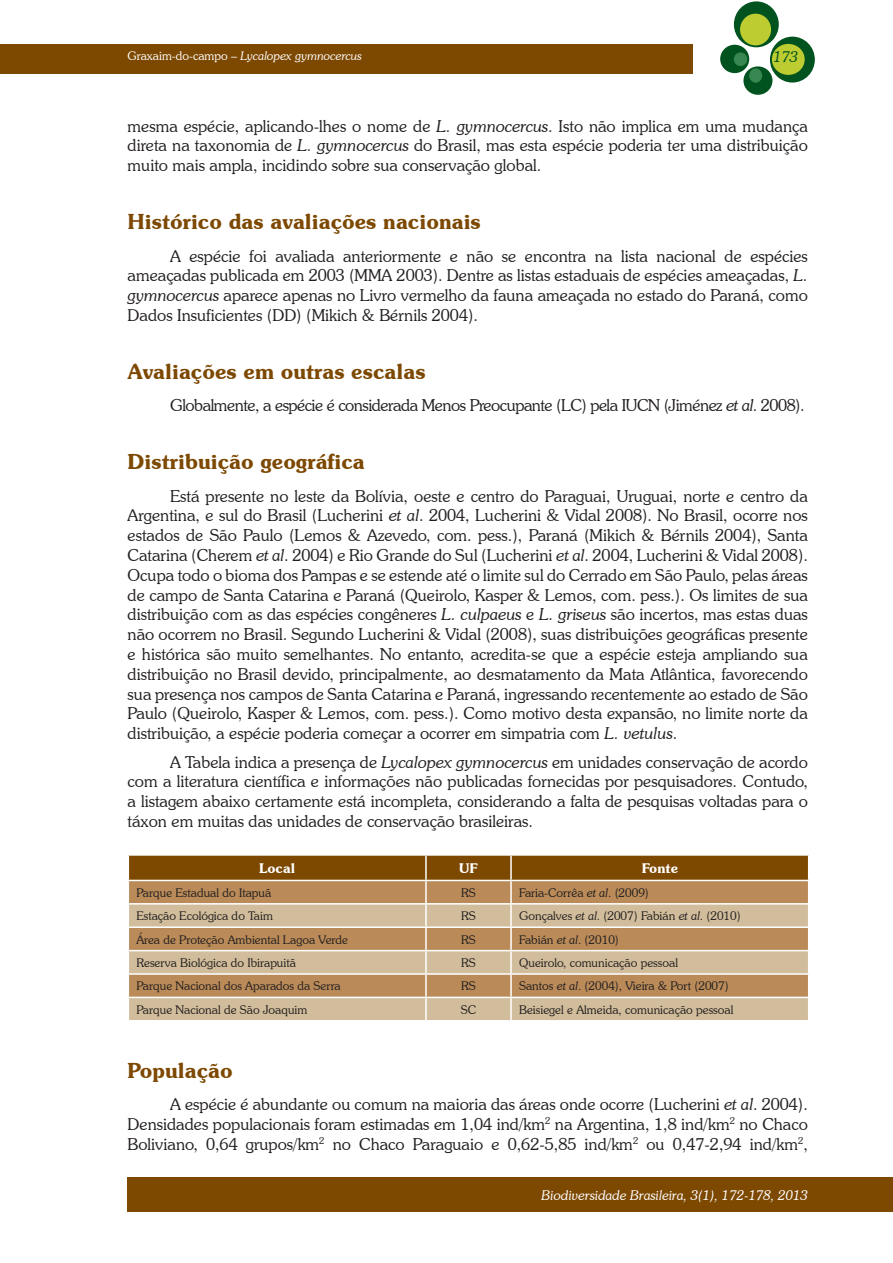
<style>
.page{position:relative;width:893px;height:1263px;background:#fff}
.page>*{position:absolute;margin:0;border:0;box-sizing:border-box;transform-origin:0 0}
.t1{font:600 21px "Souvenir IT Cby BT";color:#7d4800}
.t2{font:300 16.5px/19.8px "Souvenir IT Cby BT";color:#231f20;text-align:justify}
.t3{font:300 16.5px "Souvenir IT Cby BT";letter-spacing:-.03em;color:#231f20}
.t4{font:italic 300 15px "Souvenir IT Cby BT";color:#00531e}
.t5{font:italic 300 13.5px "Souvenir IT Cby BT";color:#fff}
.t6{font:600 13.5px "Souvenir IT Cby BT";color:#fff}
.t7{font:300 12px "Souvenir IT Cby BT";color:#231f20}
.t8{font:italic 300 12px "Souvenir IT Cby BT";color:#fff}
.s1{font-style:normal}
.s2{font-style:italic}
</style>
<div class="page">
<div style="left:0;top:44px;width:693px;height:30px;background:#7d4800"></div>
<div style="left:734px;top:1px;width:45px;height:46px;background:#00531e;border-radius:50%"></div>
<div style="left:770px;top:37px;width:45px;height:46px;background:#00531e;border-radius:50%"></div>
<div style="left:720px;top:45px;width:29px;height:28px;background:#00531e;border-radius:50%"></div>
<div style="left:743px;top:66px;width:29px;height:29px;background:#00531e;border-radius:50%"></div>
<div style="left:740px;top:14px;width:31px;height:31px;background:#bdcd31;border-radius:50%"></div>
<div style="left:772px;top:44px;width:33px;height:31px;background:#bdcd31;border-radius:50%"></div>
<div style="left:734px;top:52px;width:13px;height:14px;background:#388750;border-radius:50%"></div>
<div style="left:749px;top:68px;width:13px;height:15px;background:#388750;border-radius:50%"></div>
<div style="left:128px;top:1178px;width:765px;height:34px;background:#7d4800"></div>
<svg style="left:128px;top:855px;width:681px;height:165px;background:#be9c70"></svg>
<p class="t8" style="left:128px;top:49px;width:236px"><span class="s1">Graxaim-do-campo</span> – Lycalopex gymnocercus</p>
<p class="t4" style="left:773px;top:48px;width:26px">173</p>
<p class="t2" style="left:128px;top:116px;width:682px">mesma espécie, aplicando-lhes o nome de <span class="s2">L. gymnocercus</span>. Isto não implica em uma mudança direta na taxonomia de <span class="s2">L. gymnocercus</span> do Brasil, mas esta espécie poderia ter uma distribuição muito mais ampla, incidindo sobre sua conservação global.</p>
<p class="t1" style="left:128px;top:208px;width:355px">Histórico das avaliações nacionais</p>
<p class="t2" style="left:128px;top:246px;width:682px;text-indent:43px">A espécie foi avaliada anteriormente e não se encontra na lista nacional de espécies ameaçadas publicada em 2003 (MMA 2003). Dentre as listas estaduais de espécies ameaçadas, <span class="s2">L. gymnocercus</span> aparece apenas no Livro vermelho da fauna ameaçada no estado do Paraná, como Dados Insuficientes (DD) (Mikich &amp; Bérnils 2004).</p>
<p class="t1" style="left:128px;top:358px;width:300px">Avaliações em outras escalas</p>
<p class="t3" style="left:170px;top:395px;width:636px">Globalmente, a espécie é considerada Menos Preocupante (LC) pela IUCN (Jiménez <span class="s2">et al</span>. 2008).</p>
<p class="t1" style="left:128px;top:448px;width:239px">Distribuição geográfica</p>
<p class="t2" style="left:128px;top:486px;width:682px;text-indent:43px">Está presente no leste da Bolívia, oeste e centro do Paraguai, Uruguai, norte e centro da Argentina, e sul do Brasil (Lucherini <span class="s2">et al</span>. 2004, Lucherini &amp; Vidal 2008). No Brasil, ocorre nos estados de São Paulo (Lemos &amp; Azevedo, com. pess.), Paraná (Mikich &amp; Bérnils 2004), Santa Catarina (Cherem <span class="s2">et al</span>. 2004) e Rio Grande do Sul (Lucherini <span class="s2">et al</span>. 2004, Lucherini &amp; Vidal 2008).<br>Ocupa todo o bioma dos Pampas e se estende até o limite sul do Cerrado em São Paulo, pelas áreas de campo de Santa Catarina e Paraná (Queirolo, Kasper &amp; Lemos, com. pess.). Os limites de sua distribuição com as das espécies congêneres <span class="s2">L. culpaeus</span> e <span class="s2">L. griseus</span> são incertos, mas estas duas não ocorrem no Brasil. Segundo Lucherini &amp; Vidal (2008), suas distribuições geográficas presente e histórica são muito semelhantes. No entanto, acredita-se que a espécie esteja ampliando sua distribuição no Brasil devido, principalmente, ao desmatamento da Mata Atlântica, favorecendo sua presença nos campos de Santa Catarina e Paraná, ingressando recentemente ao estado de São Paulo (Queirolo, Kasper &amp; Lemos, com. pess.). Como motivo desta expansão, no limite norte da distribuição, a espécie poderia começar a ocorrer em simpatria com <span class="s2">L. vetulus</span>.</p>
<p class="t2" style="left:128px;top:751px;width:682px;text-indent:43px">A Tabela indica a presença de <span class="s2">Lycalopex gymnocercus</span> em unidades conservação de acordo com a literatura científica e informações não publicadas fornecidas por pesquisadores. Contudo, a listagem abaixo certamente está incompleta, considerando a falta de pesquisas voltadas para o táxon em muitas das unidades de conservação brasileiras.</p>
<p class="t6" style="left:259px;top:859px;width:37px">Local</p>
<p class="t6" style="left:459px;top:859px;width:20px">UF</p>
<p class="t6" style="left:642px;top:859px;width:38px">Fonte</p>
<p class="t7" style="left:136px;top:885px;width:136px">Parque Estadual do Itapuã</p>
<p class="t7" style="left:461px;top:885px;width:16px">RS</p>
<p class="t7" style="left:519px;top:885px;width:131px">Faria-Corrêa <span class="s2">et al</span>. (2009)</p>
<p class="t7" style="left:136px;top:908px;width:138px">Estação Ecológica do Taim</p>
<p class="t7" style="left:461px;top:908px;width:16px">RS</p>
<p class="t7" style="left:519px;top:908px;width:223px">Gonçalves <span class="s2">et al</span>. (2007) Fabián <span class="s2">et al</span>. (2010)</p>
<p class="t7" style="left:136px;top:932px;width:213px">Área de Proteção Ambiental Lagoa Verde</p>
<p class="t7" style="left:461px;top:932px;width:16px">RS</p>
<p class="t7" style="left:519px;top:932px;width:101px">Fabián <span class="s2">et al</span>. (2010)</p>
<p class="t7" style="left:136px;top:955px;width:161px">Reserva Biológica do Ibirapuitã</p>
<p class="t7" style="left:461px;top:955px;width:16px">RS</p>
<p class="t7" style="left:519px;top:955px;width:160px">Queirolo, comunicação pessoal</p>
<p class="t7" style="left:136px;top:979px;width:206px">Parque Nacional dos Aparados da Serra</p>
<p class="t7" style="left:461px;top:979px;width:16px">RS</p>
<p class="t7" style="left:519px;top:979px;width:211px">Santos <span class="s2">et al</span>. (2004), Vieira &amp; Port (2007)</p>
<p class="t7" style="left:136px;top:1002px;width:173px">Parque Nacional de São Joaquim</p>
<p class="t7" style="left:461px;top:1002px;width:17px">SC</p>
<p class="t7" style="left:519px;top:1002px;width:216px">Beisiegel e Almeida, comunicação pessoal</p>
<p class="t1" style="left:128px;top:1057px;width:107px">População</p>
<p class="t2" style="left:128px;top:1094px;width:682px;text-indent:43px">A espécie é abundante ou comum na maioria das áreas onde ocorre (Lucherini <span class="s2">et al</span>. 2004).<br>Densidades populacionais foram estimadas em 1,04 ind/km<sup>2</sup> na Argentina, 1,8 ind/km<sup>2</sup> no Chaco Boliviano, 0,64 grupos/km<sup>2</sup> no Chaco Paraguaio e 0,62-5,85 ind/km<sup>2</sup> ou 0,47-2,94 ind/km<sup>2</sup>,</p>
<p class="t5" style="left:541px;top:1187px;width:268px">Biodiversidade Brasileira, 3(1), 172-178, 2013</p>
</div>
